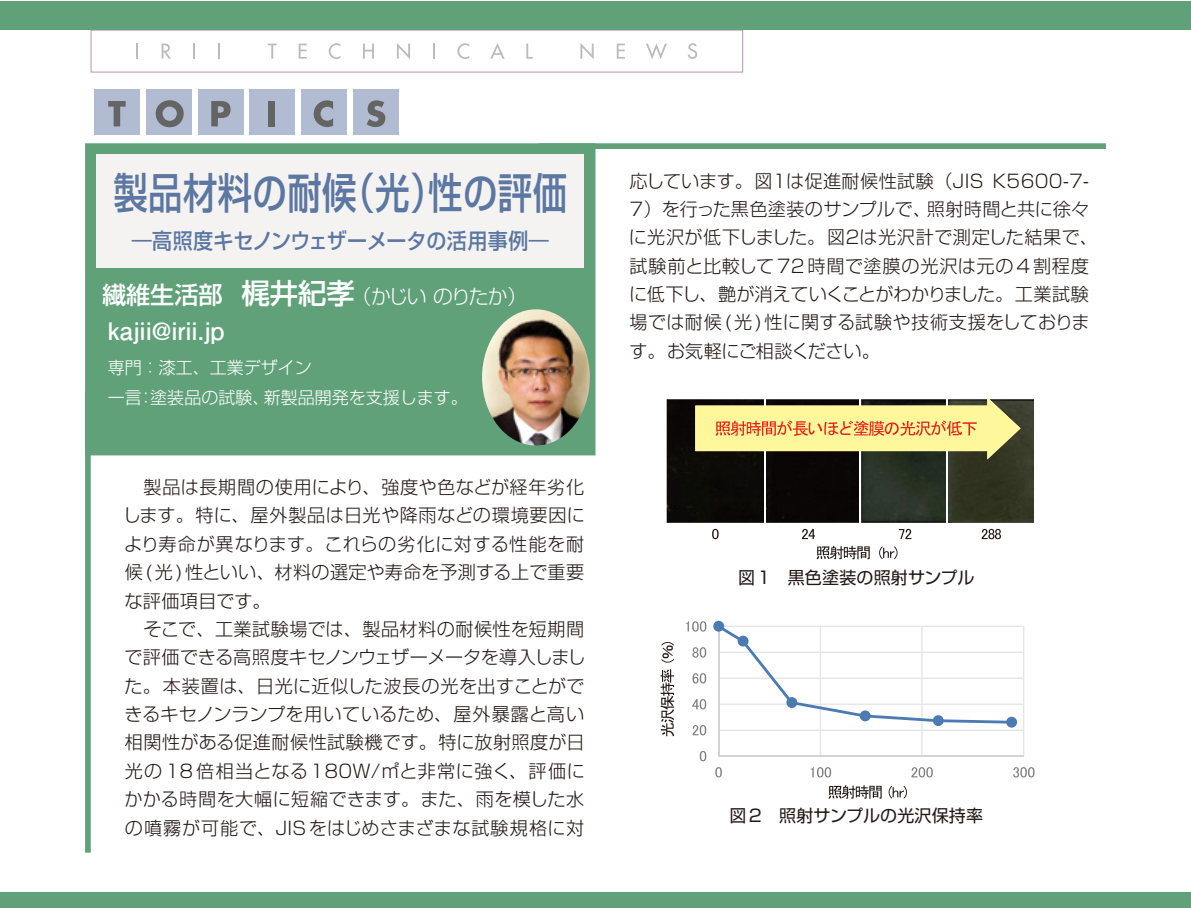
<style>
.page{position:relative;width:1191px;height:908px;background:#fff}
.page>*{position:absolute;margin:0;border:0;box-sizing:border-box;transform-origin:0 0}
.t1{font:500 42.6px "Shin Go Pro";letter-spacing:.01em;color:#5b77a2;scale:.81 1}
.t2{font:700 24px "Futo Go B101 Pro";color:#fff}
.t3{font:500 21.6px "Shin Go Pro";color:#5b77a2;scale:.92 1}
.t4{font:300 19.8px "Shin Go Pro";letter-spacing:-.09em;color:#fff}
.t5{font:300 18.2px/28.4px "Shin Go Pro";letter-spacing:.02em;color:#221815}
.t6{font:300 17px/29.8px "Shin Go Pro";color:#fff}
.t7{font:17px "Shin Go Pro";letter-spacing:.01em;color:#221815}
.s1{font-weight:500;font-size:24px}
.s2{font-weight:500;font-size:28.4px}
</style>
<div class="page">
<div style="left:91px;top:30px;width:652px;height:42px;border:1px solid #b695ae"></div>
<svg style="left:136px;top:44px;width:2px;height:15px"></svg>
<svg style="left:162px;top:44px;width:9px;height:15px"></svg>
<svg style="left:193px;top:44px;width:2px;height:15px"></svg>
<svg style="left:218px;top:44px;width:2px;height:15px"></svg>
<svg style="left:268px;top:44px;width:9px;height:15px"></svg>
<svg style="left:299px;top:44px;width:8px;height:15px"></svg>
<svg style="left:329px;top:43px;width:11px;height:16px"></svg>
<svg style="left:363px;top:44px;width:11px;height:15px"></svg>
<svg style="left:397px;top:43px;width:13px;height:16px"></svg>
<svg style="left:433px;top:44px;width:2px;height:15px"></svg>
<svg style="left:457px;top:43px;width:12px;height:16px"></svg>
<svg style="left:490px;top:43px;width:14px;height:16px"></svg>
<svg style="left:526px;top:44px;width:7px;height:15px"></svg>
<svg style="left:580px;top:43px;width:13px;height:16px"></svg>
<svg style="left:617px;top:44px;width:8px;height:15px"></svg>
<svg style="left:646px;top:43px;width:21px;height:16px"></svg>
<svg style="left:688px;top:43px;width:9px;height:16px"></svg>
<div style="left:95px;top:89px;width:45px;height:46px;background:#b1bcd2"></div>
<div style="left:146px;top:89px;width:46px;height:46px;background:#b1bcd2"></div>
<div style="left:198px;top:89px;width:45px;height:46px;background:#b1bcd2"></div>
<div style="left:249px;top:89px;width:46px;height:46px;background:#b1bcd2"></div>
<div style="left:301px;top:89px;width:46px;height:46px;background:#b1bcd2"></div>
<div style="left:353px;top:89px;width:46px;height:46px;background:#b1bcd2"></div>
<svg style="left:108px;top:101px;width:18px;height:25px"></svg>
<svg style="left:156px;top:100px;width:28px;height:27px"></svg>
<svg style="left:211px;top:101px;width:19px;height:25px"></svg>
<div style="left:268px;top:101px;width:7px;height:25px;background:#656464"></div>
<svg style="left:314px;top:100px;width:19px;height:27px"></svg>
<svg style="left:366px;top:100px;width:19px;height:27px"></svg>
<div style="left:85px;top:393px;width:6px;height:459px;background:#61a17a"></div>
<div style="left:539px;top:143px;width:567px;height:6px;background:#61a17a"></div>
<div style="left:85px;top:143px;width:510px;height:312px;background:#61a17a"></div>
<div style="left:96px;top:155px;width:488px;height:113px;background:#f5f3f1"></div>
<div style="left:0;top:1px;width:1191px;height:29px;background:#61a17a"></div>
<div style="left:0;top:892px;width:1191px;height:15px;background:#61a17a"></div>
<hr style="left:718px;top:625px;width:305px;height:1px;background:#e6e6e7">
<hr style="left:718px;top:651px;width:305px;height:1px;background:#e6e6e7">
<hr style="left:718px;top:677px;width:305px;height:1px;background:#e6e6e7">
<hr style="left:718px;top:703px;width:305px;height:1px;background:#e6e6e7">
<hr style="left:718px;top:729px;width:305px;height:1px;background:#e6e6e7">
<hr style="left:1023px;top:626px;width:1px;height:129px;background:#e6e6e7">
<hr style="left:921px;top:626px;width:1px;height:129px;background:#e6e6e7">
<hr style="left:819px;top:626px;width:2px;height:129px;background:#e6e6e7">
<hr style="left:718px;top:626px;width:1px;height:129px;background:#d3d3d4">
<hr style="left:718px;top:755px;width:305px;height:1px;background:#d3d3d4">
<svg style="left:713px;top:620px;width:304px;height:107px"></svg>
<svg style="left:700px;top:751px;width:6px;height:10px"></svg>
<svg style="left:692px;top:725px;width:14px;height:10px"></svg>
<svg style="left:692px;top:699px;width:14px;height:10px"></svg>
<svg style="left:692px;top:673px;width:14px;height:10px"></svg>
<svg style="left:692px;top:647px;width:14px;height:10px"></svg>
<svg style="left:686px;top:621px;width:20px;height:10px"></svg>
<svg style="left:660px;top:642px;width:14px;height:94px"></svg>
<img style="left:819px;top:777px;width:99px;height:22px">
<svg style="left:715px;top:767px;width:116px;height:10px"></svg>
<svg style="left:911px;top:767px;width:123px;height:10px"></svg>
<svg style="left:828px;top:784px;width:53px;height:14px"></svg>
<svg style="left:888px;top:785px;width:19px;height:13px"></svg>
<img style="left:666px;top:399px;width:368px;height:123px">
<img style="left:714px;top:530px;width:285px;height:30px">
<svg style="left:712px;top:528px;width:6px;height:11px"></svg>
<svg style="left:802px;top:528px;width:13px;height:11px"></svg>
<svg style="left:898px;top:528px;width:13px;height:11px"></svg>
<svg style="left:981px;top:528px;width:20px;height:11px"></svg>
<svg style="left:816px;top:545px;width:53px;height:14px"></svg>
<svg style="left:879px;top:546px;width:18px;height:13px"></svg>
<hr style="left:946px;top:394px;width:2px;height:128px;background:#fff">
<hr style="left:859px;top:393px;width:2px;height:129px;background:#fff">
<hr style="left:764px;top:393px;width:1px;height:129px;background:#fff">
<svg style="left:695px;top:397px;width:325px;height:62px;background:#c7b577"></svg>
<img style="left:482px;top:309px;width:108px;height:136px">
<h1 class="t1" style="left:113px;top:158px;width:561px">製品材料の耐候（光）性の評価</h1>
<p class="t3" style="left:132px;top:223px;width:455px">―高照度キセノンウェザーメータの活用事例―</p>
<p class="t4" style="left:102px;top:280px;width:427px"><span class="s1">繊維生活部</span> <span class="s2">梶井紀孝</span>（かじい のりたか）</p>
<h2 class="t2" style="left:108px;top:312px;width:118px">kajii@irii.jp</h2>
<p class="t6" style="left:108px;top:350px;width:362px">専門：漆工、工業デザイン<br>一言：塗装品の試験、新製品開発を支援します。</p>
<p class="t5" style="left:123px;top:470px;width:464px">　製品は長期間の使用により、強度や色などが経年劣化します。特に、屋外製品は日光や降雨などの環境要因により寿命が異なります。これらの劣化に対する性能を耐候(光)性といい、材料の選定や寿命を予測する上で重要な評価項目です。<br>　そこで、工業試験場では、製品材料の耐候性を短期間で評価できる高照度キセノンウェザーメータを導入しました。本装置は、日光に近似した波長の光を出すことができるキセノンランプを用いているため、屋外暴露と高い相関性がある促進耐候性試験機です。特に放射照度が日光の18倍相当となる180W/㎡と非常に強く、評価にかかる時間を大幅に短縮できます。また、雨を模した水の噴霧が可能で、JISをはじめさまざまな試験規格に対</p>
<p class="t5" style="left:629px;top:164px;width:470px">応しています。図１は促進耐候性試験（JIS K5600-7-<br>7）を行った黒色塗装のサンプルで、照射時間と共に徐々に光沢が低下しました。図２は光沢計で測定した結果で、試験前と比較して72時間で塗膜の光沢は元の4割程度に低下し、艶が消えていくことがわかりました。工業試験場では耐候(光)性に関する試験や技術支援をしております。お気軽にご相談ください。</p>
<p class="t7" style="left:738px;top:563px;width:238px">図1　黒色塗装の照射サンプル</p>
<p class="t7" style="left:729px;top:801px;width:255px">図2　照射サンプルの光沢保持率</p>
</div>
